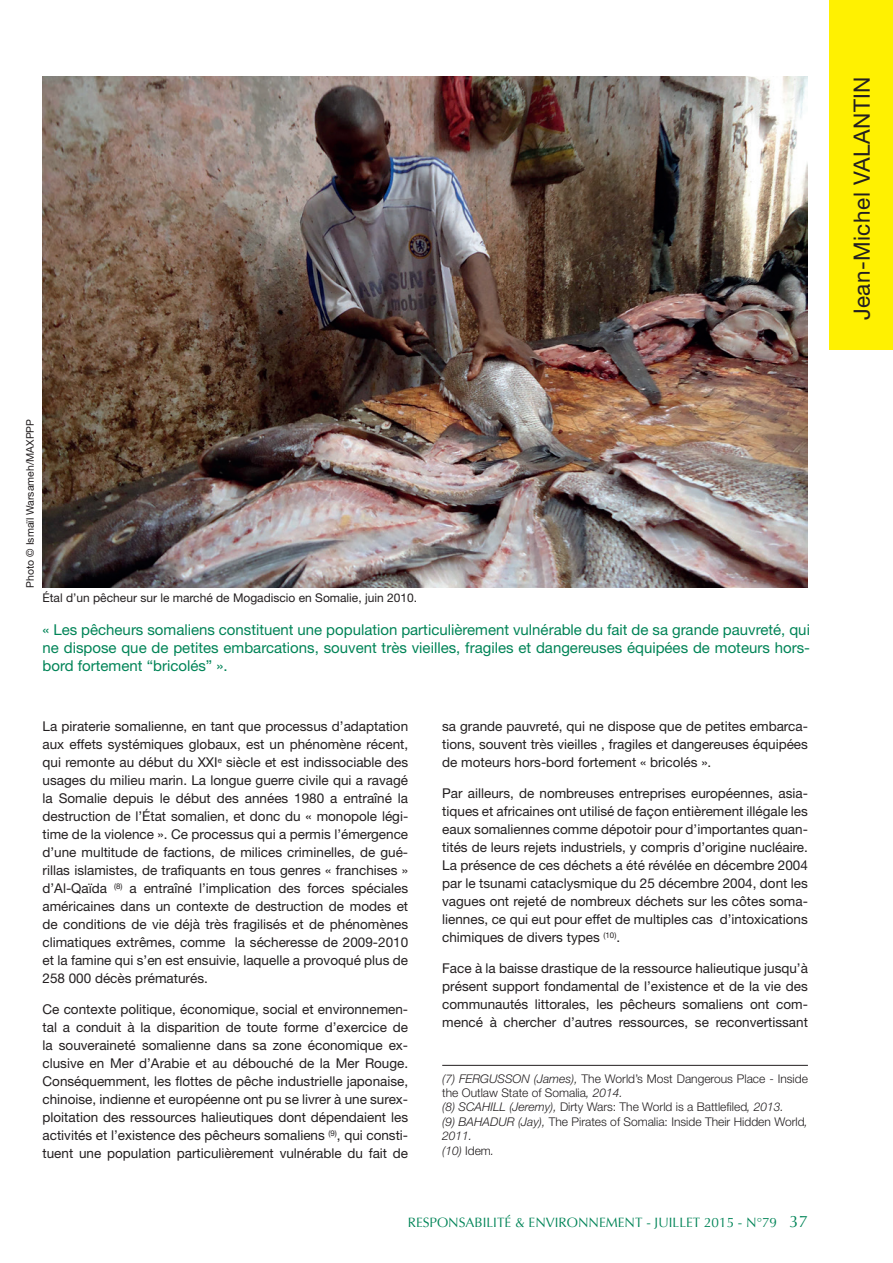
<style>
.page{position:relative;width:893px;height:1263px;background:#fff}
.page>*{position:absolute;margin:0;border:0;box-sizing:border-box;transform-origin:0 0}
.t1{font:22.5px "Helvetica Neue";letter-spacing:.02em;color:#231f20}
.t2{font:15px/18px "Helvetica Neue";color:#008457;text-align:justify}
.t3{font:13.5px/18px "Helvetica Neue";color:#231f20;text-align:justify}
.t4{font:13.5px "Optima";color:#008457}
.t5{font:300 12px/14.4px "Helvetica Neue";color:#231f20}
.t6{font:12px "Helvetica Neue";color:#231f20}
.t7{font:10.5px "Helvetica Neue";color:#231f20}
.s1{font-style:italic}
.s2{font-size:16.5px}
</style>
<div class="page">
<img style="left:43px;top:77px;width:765px;height:510px">
<hr style="left:442px;top:1065px;width:366px;height:1px;background:#231f20">
<div style="left:829px;top:0;width:64px;height:349px;background:#fff101"></div>
<p class="t7" style="left:24px;top:587px;width:170px;rotate:-90deg">Photo © Ismaïl Warsameh/MAXPPP</p>
<p class="t6" style="left:43px;top:591px;width:376px">Étal d’un pêcheur sur le marché de Mogadiscio en Somalie, juin 2010.</p>
<p class="t2" style="left:43px;top:620px;width:769px">« Les pêcheurs somaliens constituent une population particulièrement vulnérable du fait de sa grande pauvreté, qui ne dispose que de petites embarcations, souvent très vieilles, fragiles et dangereuses équipées de moteurs hors&shy;bord fortement “bricolés” ».</p>
<p class="t3" style="left:43px;top:717px;width:367px">La piraterie somalienne, en tant que processus d’adaptation aux effets systémiques globaux, est un phénomène récent, qui remonte au début du XXI<sup>e</sup> siècle et est indissociable des usages du milieu marin. La longue guerre civile qui a ravagé la Somalie depuis le début des années 1980 a entraîné la destruction de l’État somalien, et donc du « monopole légi&shy;time de la violence ». Ce processus qui a permis l’émergence d’une multitude de factions, de milices criminelles, de gué&shy;rillas islamistes, de trafiquants en tous genres « franchises » d’Al-Qaïda <sup>(8)</sup> a entraîné l’implication des forces spéciales américaines dans un contexte de destruction de modes et de conditions de vie déjà très fragilisés et de phénomènes climatiques extrêmes, comme la sécheresse de 2009-2010 et la famine qui s’en est ensuivie, laquelle a provoqué plus de 258 000 décès prématurés.</p>
<p class="t3" style="left:43px;top:1000px;width:367px">Ce contexte politique, économique, social et environnemen&shy;tal a conduit à la disparition de toute forme d’exercice de la souveraineté somalienne dans sa zone économique ex&shy;clusive en Mer d’Arabie et au débouché de la Mer Rouge.<br>Conséquemment, les flottes de pêche industrielle japonaise, chinoise, indienne et européenne ont pu se livrer à une surex&shy;ploitation des ressources halieutiques dont dépendaient les activités et l’existence des pêcheurs somaliens <sup>(9)</sup>, qui consti&shy;tuent une population particulièrement vulnérable du fait de</p>
<p class="t3" style="left:442px;top:717px;width:367px">sa grande pauvreté, qui ne dispose que de petites embarca&shy;tions, souvent très vieilles , fragiles et dangereuses équipées de moteurs hors-bord fortement « bricolés ».</p>
<p class="t3" style="left:442px;top:784px;width:367px">Par ailleurs, de nombreuses entreprises européennes, asia&shy;tiques et africaines ont utilisé de façon entièrement illégale les eaux somaliennes comme dépotoir pour d’importantes quan&shy;tités de leurs rejets industriels, y compris d’origine nucléaire.<br>La présence de ces déchets a été révélée en décembre 2004 par le tsunami cataclysmique du 25 décembre 2004, dont les vagues ont rejeté de nombreux déchets sur les côtes soma&shy;liennes, ce qui eut pour effet de multiples cas d’intoxications chimiques de divers types <sup>(10)</sup>.</p>
<p class="t3" style="left:442px;top:959px;width:367px">Face à la baisse drastique de la ressource halieutique jusqu’à présent support fondamental de l’existence et de la vie des communautés littorales, les pêcheurs somaliens ont com&shy;mencé à chercher d’autres ressources, se reconvertissant</p>
<p class="t5" style="left:442px;top:1071px;width:367px"><span class="s1">(7) FERGUSSON (James),</span> The World’s Most Dangerous Place - Inside the Outlaw State of Somalia<span class="s1">, 2014.<br>(8) SCAHILL (Jeremy),</span> Dirty Wars: The World is a Battlefiled<span class="s1">, 2013.<br>(9) BAHADUR (Jay),</span> The Pirates of Somalia: Inside Their Hidden World<span class="s1">, 2011.<br>(10)</span> Idem<span class="s1">.</span></p>
<p class="t4" style="left:408px;top:1215px;width:402px">RESPONSABILITÉ &amp; ENVIRONNEMENT - JUILLET 2015 - N°79 <span class="s2">37</span></p>
<h1 class="t1" style="left:848px;top:320px;width:245px;rotate:-90deg">Jean-Michel VALANTIN</h1>
</div>
